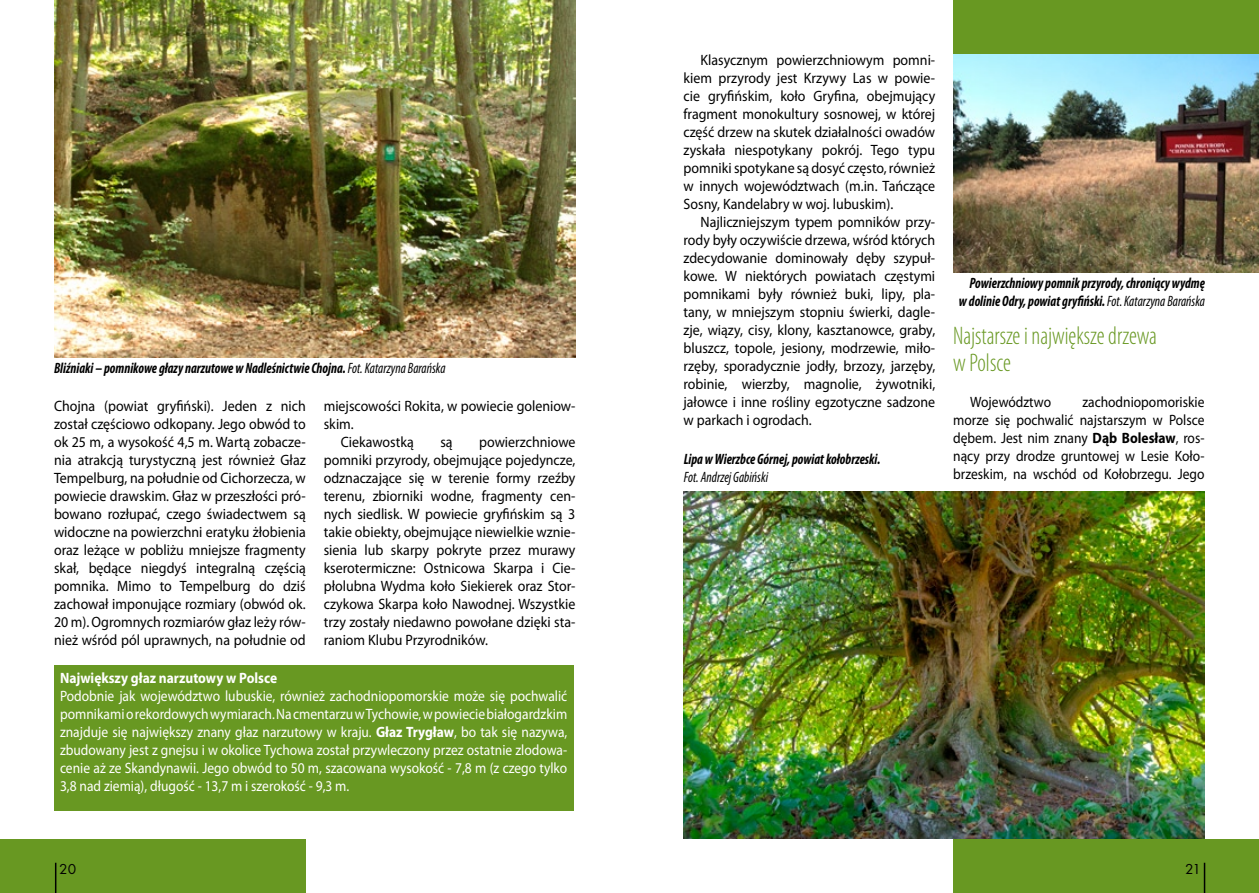
<style>
.page{position:relative;width:1259px;height:893px;background:#fff}
.page>*{position:absolute;margin:0;border:0;box-sizing:border-box;transform-origin:0 0}
.t1{font:300 condensed 25.5px/27px "Myriad Pro";color:#689822;scale:.93 1}
.t2{font:15px/18px "Myriad Pro";color:#000;text-align:justify;scale:.93 1}
.t3{font:15px/18px "Myriad Pro";color:#fff;text-align:justify;scale:.9 1}
.t4{font:italic 700 condensed 15px/18px "Myriad Pro";color:#000;text-align:right;scale:.9 1}
.t5{font:15px/18px "Myriad Pro";color:#000;text-align:justify;scale:.9 1}
.t6{font:700 15px "Myriad Pro";color:#fff;scale:.9 1}
.t7{font:italic condensed 15px "Myriad Pro";color:#000;scale:.9 1}
.t8{font:15px "Futur TEE";color:#000}
.s1{font-weight:400}
.s2{font-weight:700}
</style>
<div class="page">
<div style="left:0;top:839px;width:306px;height:54px;background:#689822"></div>
<div style="left:953px;top:839px;width:306px;height:54px;background:#689822"></div>
<div style="left:953px;top:0;width:306px;height:63px;background:#689822"></div>
<img style="left:54px;top:0;width:521px;height:358px">
<img style="left:953px;top:54px;width:306px;height:218px">
<img style="left:683px;top:491px;width:522px;height:348px">
<div style="left:54px;top:665px;width:519px;height:146px;background:#689822"></div>
<hr style="left:55px;top:863px;width:1px;height:30px;background:#000">
<hr style="left:1203px;top:863px;width:2px;height:30px;background:#000">
<p class="t4" style="left:54px;top:359px;width:436px">Bliźniaki – pomnikowe głazy narzutowe w Nadleśnictwie Chojna. <span class="s1">Fot. Katarzyna Barańska</span></p>
<p class="t2" style="left:54px;top:396px;width:272px">Chojna (powiat gryfiński). Jeden z nich został częściowo odkopany. Jego obwód to ok 25 m, a wysokość 4,5 m. Wartą zobacze&shy;nia atrakcją turystyczną jest również Głaz Tempelburg, na południe od Cichorzecza, w powiecie drawskim. Głaz w przeszłości pró&shy;bowano rozłupać, czego świadectwem są widoczne na powierzchni eratyku żłobienia oraz leżące w pobliżu mniejsze fragmenty skał, będące niegdyś integralną częścią pomnika. Mimo to Tempelburg do dziś zachował imponujące rozmiary (obwód ok.<br>20 m). Ogromnych rozmiarów głaz leży rów&shy;nież wśród pól uprawnych, na południe od</p>
<p class="t2" style="left:324px;top:396px;width:272px">miejscowości Rokita, w powiecie goleniow-</p>
<p class="t2" style="left:324px;top:414px;width:34px">skim.</p>
<p class="t2" style="left:341px;top:432px;width:80px">Ciekawostką</p>
<p class="t2" style="left:440px;top:432px;width:15px">są</p>
<p class="t2" style="left:324px;top:432px;width:272px;text-indent:155px">powierzchniowe pomniki przyrody, obejmujące pojedyncze, odznaczające się w terenie formy rzeźby terenu, zbiorniki wodne, fragmenty cen&shy;nych siedlisk. W powiecie gryfińskim są 3 takie obiekty, obejmujące niewielkie wznie&shy;sienia lub skarpy pokryte przez murawy kserotermiczne: Ostnicowa Skarpa i Cie&shy;płolubna Wydma koło Siekierek oraz Stor&shy;czykowa Skarpa koło Nawodnej. Wszystkie trzy zostały niedawno powołane dzięki sta&shy;raniom Klubu Przyrodników.</p>
<p class="t6" style="left:60px;top:668px;width:243px">Największy głaz narzutowy w Polsce</p>
<p class="t3" style="left:60px;top:686px;width:565px">Podobnie jak województwo lubuskie, również zachodniopomorskie może się pochwalić pomnikami o rekordowych wymiarach. Na cmentarzu w Tychowie, w powiecie białogardzkim znajduje się największy znany głaz narzutowy w kraju. <span class="s2">Głaz Trygław</span>, bo tak się nazywa, zbudowany jest z gnejsu i w okolice Tychowa został przywleczony przez ostatnie zlodowa&shy;cenie aż ze Skandynawii. Jego obwód to 50 m, szacowana wysokość - 7,8 m (z czego tylko 3,8 nad ziemią), długość - 13,7 m i szerokość - 9,3 m.</p>
<p class="t2" style="left:683px;top:51px;width:272px;text-indent:17px">Klasycznym powierzchniowym pomni&shy;kiem przyrody jest Krzywy Las w powie&shy;cie gryfińskim, koło Gryfina, obejmujący fragment monokultury sosnowej, w której część drzew na skutek działalności owadów zyskała niespotykany pokrój. Tego typu pomniki spotykane są dosyć często, również w innych województwach (m.in. Tańczące Sosny, Kandelabry w woj. lubuskim).</p>
<p class="t2" style="left:683px;top:213px;width:272px;text-indent:17px">Najliczniejszym typem pomników przy&shy;rody były oczywiście drzewa, wśród których zdecydowanie dominowały dęby szypuł&shy;kowe. W niektórych powiatach częstymi pomnikami były również buki, lipy, pla&shy;tany, w mniejszym stopniu świerki, dagle&shy;zje, wiązy, cisy, klony, kasztanowce, graby, bluszcz, topole, jesiony, modrzewie, miło&shy;rzęby, sporadycznie jodły, brzozy, jarzęby, robinie, wierzby, magnolie, żywotniki, jałowce i inne rośliny egzotyczne sadzone w parkach i ogrodach.</p>
<p class="t4" style="left:684px;top:450px;width:220px">Lipa w Wierzbce Górnej, powiat kołobrzeski.</p>
<p class="t7" style="left:684px;top:468px;width:95px">Fot. Andrzej Gabiński</p>
<p class="t4" style="left:959px;top:273px;width:275px">Powierzchniowy pomnik przyrody, chroniący wydmę w dolinie Odry, powiat gryfiński. <span class="s1">Fot. Katarzyna Barańska</span></p>
<h1 class="t1" style="left:953px;top:322px;width:221px">Najstarsze i największe drzewa w Polsce</h1>
<p class="t5" style="left:970px;top:393px;width:91px">Województwo</p>
<p class="t5" style="left:953px;top:393px;width:281px;text-indent:129px">zachodniopomoriskie morze się pochwalić najstarszym w Polsce dębem. Jest nim znany <span class="s2">Dąb Bolesław</span>, ros&shy;nący przy drodze gruntowej w Lesie Koło&shy;brzeskim, na wschód od Kołobrzegu. Jego</p>
<p class="t8" style="left:59px;top:860px;width:19px">20</p>
<p class="t8" style="left:1185px;top:860px;width:7px">21</p>
</div>
